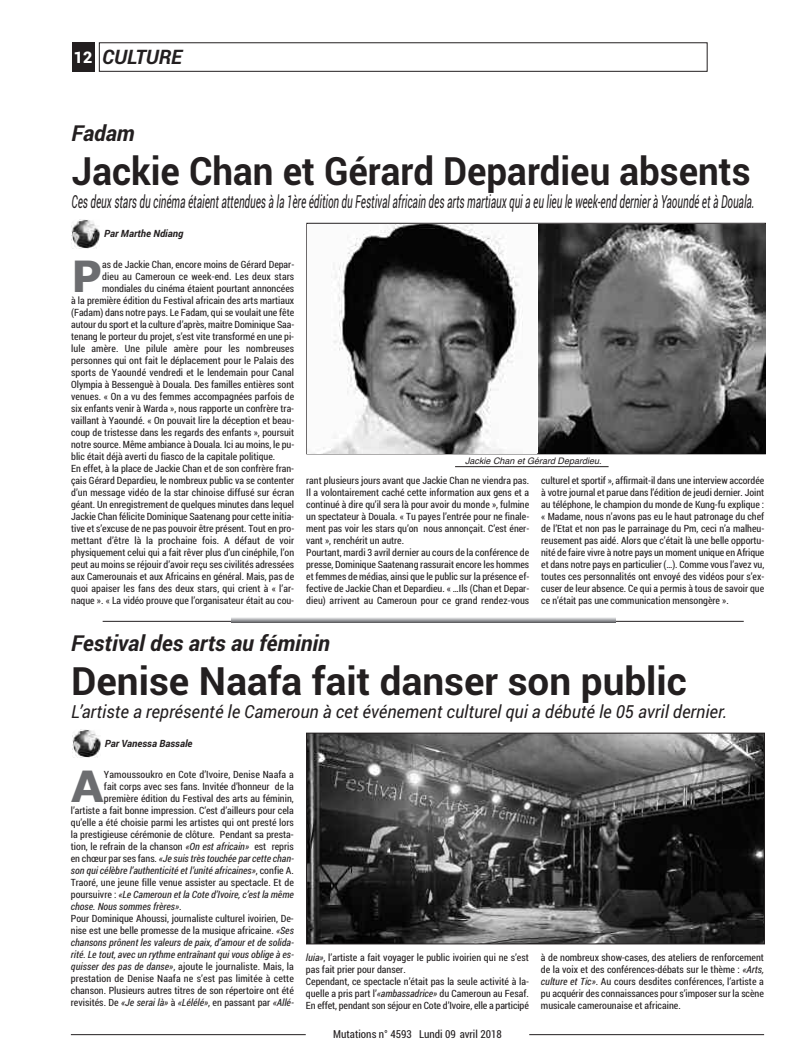
<style>
.page{position:relative;width:808px;height:1063px;background:#fff}
.page>*{position:absolute;margin:0;border:0;box-sizing:border-box;transform-origin:0 0}
.t1{font:700 42.8px "Verdana";color:#6c6d70}
.t2{font:700 39px "Roboto";color:#231f20;scale:.94 1}
.t3{font:700 39px "Roboto";color:#231f20}
.t4{font:italic 700 22px "Roboto";color:#231f20}
.t5{font:italic 700 20px "Roboto";color:#231f20}
.t6{font:italic 18px "Roboto";color:#231f20;scale:.58 1}
.t7{font:italic 18px "Roboto";color:#231f20;scale:.95 1}
.t8{font:11px "Roboto Condensed";color:#231f20}
.t9{font:10px/12px "Roboto Condensed";color:#231f20}
.t10{font:italic 10px "Roboto Condensed";color:#231f20}
.t11{font:italic 700 10px "Roboto";color:#231f20}
.t12{font:italic 9px "Helvetica";color:#231f20}
.s1{font-weight:900;font-style:normal;font-size:16px;color:#fff}
.s2{font-style:italic}
.s3{font-style:normal}
</style>
<div class="page">
<div style="left:99px;top:43px;width:608px;height:29px;border:1px solid #231f20"></div>
<div style="left:72px;top:43px;width:22px;height:29px;background:#231f20"></div>
<hr style="left:71px;top:1034px;width:235px;height:1px;background:#231f20">
<hr style="left:529px;top:1034px;width:235px;height:1px;background:#231f20">
<img style="left:72px;top:220px;width:28px;height:28px">
<img style="left:72px;top:730px;width:28px;height:28px">
<img style="left:308px;top:735px;width:455px;height:207px">
<div style="left:306px;top:733px;width:459px;height:211px;border:1px solid #231f20"></div>
<hr style="left:455px;top:466px;width:154px;height:1px;background:#231f20">
<hr style="left:103px;top:621px;width:641px;height:1px;background:#231f20">
<svg style="left:231px;top:618px;width:384px;height:5px;background:#98999c"></svg>
<img style="left:311px;top:224px;width:212px;height:230px">
<img style="left:539px;top:224px;width:226px;height:230px">
<h3 class="t5" style="left:74px;top:46px;width:110px"><span class="s1">12</span> CULTURE</h3>
<h3 class="t4" style="left:71px;top:121px;width:65px">Fadam</h3>
<h2 class="t2" style="left:72px;top:149px;width:724px">Jackie Chan et Gérard Depardieu absents</h2>
<h3 class="t6" style="left:72px;top:191px;width:1179px">Ces deux stars du cinéma étaient attendues à la 1ère édition du Festival africain des arts martiaux qui a eu lieu le week-end dernier à Yaoundé et à Douala.</h3>
<p class="t11" style="left:104px;top:228px;width:81px">Par Marthe Ndiang</p>
<h1 class="t1" style="left:71px;top:249px;width:33px">P</h1>
<p class="t9" style="left:102px;top:259px;width:193px">as de Jackie Chan, encore moins de Gérard Depar-</p>
<p class="t9" style="left:102px;top:271px;width:193px">dieu au Cameroun ce week-end. Les deux stars</p>
<p class="t9" style="left:102px;top:283px;width:193px">mondiales du cinéma étaient pourtant annoncées</p>
<p class="t9" style="left:71px;top:295px;width:225px">à la première édition du Festival africain des arts martiaux</p>
<p class="t9" style="left:71px;top:307px;width:224px">(Fadam) dans notre pays. Le Fadam, qui se voulait une fête</p>
<p class="t9" style="left:71px;top:319px;width:224px">autour du sport et la culture d’après, maitre Dominique Saa-</p>
<p class="t9" style="left:71px;top:331px;width:224px">tenang le porteur du projet, s’est vite transformé en une pi-</p>
<p class="t9" style="left:71px;top:343px;width:224px">lule amère. Une pilule amère pour les nombreuses</p>
<p class="t9" style="left:71px;top:355px;width:224px">personnes qui ont fait le déplacement pour le Palais des</p>
<p class="t9" style="left:71px;top:367px;width:225px">sports de Yaoundé vendredi et le lendemain pour Canal</p>
<p class="t9" style="left:71px;top:379px;width:225px">Olympia à Bessenguè à Douala. Des familles entières sont</p>
<p class="t9" style="left:71px;top:391px;width:224px">venues. « On a vu des femmes accompagnées parfois de</p>
<p class="t9" style="left:71px;top:403px;width:224px">six enfants venir à Warda », nous rapporte un confrère tra-</p>
<p class="t9" style="left:71px;top:415px;width:224px">vaillant à Yaoundé. « On pouvait lire la déception et beau-</p>
<p class="t9" style="left:71px;top:427px;width:225px">coup de tristesse dans les regards des enfants », poursuit</p>
<p class="t9" style="left:71px;top:439px;width:225px">notre source. Même ambiance à Douala. Ici au moins, le pu-</p>
<p class="t9" style="left:71px;top:451px;width:206px">blic était déjà averti du fiasco de la capitale politique.</p>
<p class="t9" style="left:71px;top:463px;width:224px">En effet, à la place de Jackie Chan et de son confrère fran-</p>
<p class="t9" style="left:71px;top:475px;width:224px">çais Gérard Depardieu, le nombreux public va se contenter</p>
<p class="t9" style="left:71px;top:487px;width:225px">d’un message vidéo de la star chinoise diffusé sur écran</p>
<p class="t9" style="left:71px;top:499px;width:225px">géant. Un enregistrement de quelques minutes dans lequel</p>
<p class="t9" style="left:71px;top:511px;width:224px">Jackie Chan félicite Dominique Saatenang pour cette initia-</p>
<p class="t9" style="left:71px;top:523px;width:225px">tive et s’excuse de ne pas pouvoir être présent. Tout en pro-</p>
<p class="t9" style="left:71px;top:535px;width:224px">mettant d’être là la prochaine fois. A défaut de voir</p>
<p class="t9" style="left:71px;top:547px;width:225px">physiquement celui qui a fait rêver plus d’un cinéphile, l’on</p>
<p class="t9" style="left:71px;top:559px;width:224px">peut au moins se réjouir d’avoir reçu ses civilités adressées</p>
<p class="t9" style="left:71px;top:571px;width:224px">aux Camerounais et aux Africains en général. Mais, pas de</p>
<p class="t9" style="left:71px;top:583px;width:224px">quoi apaiser les fans des deux stars, qui crient à « l’ar-</p>
<p class="t9" style="left:71px;top:595px;width:224px">naque ». « La vidéo prouve que l’organisateur était au cou-</p>
<p class="t12" style="left:465px;top:455px;width:138px">Jackie Chan et Gérard Depardieu.</p>
<p class="t9" style="left:306px;top:475px;width:225px">rant plusieurs jours avant que Jackie Chan ne viendra pas.<br>Il a volontairement caché cette information aux gens et a continué à dire qu’il sera là pour avoir du monde », fulmine un spectateur à Douala. « Tu payes l’entrée pour ne finale&shy;ment pas voir les stars qu’on nous annonçait. C’est éner&shy;vant », renchérit un autre.<br>Pourtant, mardi 3 avril dernier au cours de la conférence de presse, Dominique Saatenang rassurait encore les hommes et femmes de médias, ainsi que le public sur la présence ef&shy;fective de Jackie Chan et Depardieu. « …Ils (Chan et Depar&shy;dieu) arrivent au Cameroun pour ce grand rendez-vous</p>
<p class="t9" style="left:541px;top:475px;width:225px;text-align:justify">culturel et sportif », affirmait-il dans une interview accordée à votre journal et parue dans l’édition de jeudi dernier. Joint au téléphone, le champion du monde de Kung-fu explique : « Madame, nous n’avons pas eu le haut patronage du chef de l’Etat et non pas le parrainage du Pm, ceci n’a malheu&shy;reusement pas aidé. Alors que c’était là une belle opportu&shy;nité de faire vivre à notre pays un moment unique en Afrique et dans notre pays en particulier (…). Comme vous l’avez vu, toutes ces personnalités ont envoyé des vidéos pour s’ex&shy;cuser de leur absence. Ce qui a permis à tous de savoir que ce n’était pas une communication mensongère ».</p>
<h3 class="t4" style="left:71px;top:630px;width:260px">Festival des arts au féminin</h3>
<h2 class="t3" style="left:71px;top:659px;width:617px">Denise Naafa fait danser son public</h2>
<h3 class="t7" style="left:71px;top:701px;width:692px">L’artiste a représenté le Cameroun à cet événement culturel qui a débuté le 05 avril dernier.</h3>
<p class="t11" style="left:105px;top:738px;width:89px">Par Vanessa Bassale</p>
<h1 class="t1" style="left:71px;top:759px;width:35px">A</h1>
<p class="t9" style="left:104px;top:768px;width:191px">Yamoussoukro en Cote d’Ivoire, Denise Naafa a</p>
<p class="t9" style="left:104px;top:780px;width:191px">fait corps avec ses fans. Invitée d’honneur de la</p>
<p class="t9" style="left:104px;top:792px;width:191px">première édition du Festival des arts au féminin,</p>
<p class="t9" style="left:71px;top:804px;width:224px">l’artiste a fait bonne impression. C’est d’ailleurs pour cela</p>
<p class="t9" style="left:71px;top:816px;width:224px">qu’elle a été choisie parmi les artistes qui ont presté lors</p>
<p class="t9" style="left:71px;top:828px;width:224px">la prestigieuse cérémonie de clôture. Pendant sa presta-</p>
<p class="t9" style="left:71px;top:840px;width:224px">tion, le refrain de la chanson <span class="s2">«On est africain»</span> est repris</p>
<p class="t10" style="left:71px;top:853px;width:224px"><span class="s3">en chœur par ses fans.</span> «Je suis très touchée par cette chan-</p>
<p class="t10" style="left:71px;top:865px;width:225px">son qui célèbre l’authenticité et l’unité africaines»<span class="s3">, confie A.</span></p>
<p class="t9" style="left:71px;top:876px;width:224px">Traoré, une jeune fille venue assister au spectacle. Et de</p>
<p class="t10" style="left:71px;top:889px;width:225px"><span class="s3">poursuivre :</span> «Le Cameroun et la Cote d’Ivoire, c’est la même</p>
<p class="t10" style="left:71px;top:901px;width:112px">chose. Nous sommes frères»<span class="s3">.</span></p>
<p class="t9" style="left:71px;top:912px;width:224px">Pour Dominique Ahoussi, journaliste culturel ivoirien, De-</p>
<p class="t9" style="left:71px;top:924px;width:224px">nise est une belle promesse de la musique africaine. <span class="s2">«Ses</span></p>
<p class="t10" style="left:71px;top:937px;width:225px">chansons prônent les valeurs de paix, d’amour et de solida-</p>
<p class="t10" style="left:71px;top:949px;width:225px">rité. Le tout, avec un rythme entraînant qui vous oblige à es-</p>
<p class="t9" style="left:71px;top:960px;width:224px"><span class="s2">quisser des pas de danse»</span>, ajoute le journaliste. Mais, la</p>
<p class="t9" style="left:71px;top:972px;width:224px">prestation de Denise Naafa ne s’est pas limitée à cette</p>
<p class="t9" style="left:71px;top:984px;width:224px">chanson. Plusieurs autres titres de son répertoire ont été</p>
<p class="t9" style="left:71px;top:996px;width:225px">revisités. De <span class="s2">«Je serai là»</span> à <span class="s2">«Lélélé»</span>, en passant par <span class="s2">«Allé-</span></p>
<p class="t9" style="left:306px;top:951px;width:225px"><span class="s2">luia»</span>, l’artiste a fait voyager le public ivoirien qui ne s’est pas fait prier pour danser.<br>Cependant, ce spectacle n’était pas la seule activité à la&shy;quelle a pris part l’<span class="s2">«ambassadrice»</span> du Cameroun au Fesaf.<br>En effet, pendant son séjour en Cote d’Ivoire, elle a participé</p>
<p class="t9" style="left:541px;top:951px;width:225px;text-align:justify">à de nombreux show-cases, des ateliers de renforcement de la voix et des conférences-débats sur le thème : <span class="s2">«Arts, culture et Tic»</span>. Au cours desdites conférences, l’artiste a pu acquérir des connaissances pour s’imposer sur la scène musicale camerounaise et africaine.</p>
<p class="t8" style="left:333px;top:1027px;width:170px">Mutations n° 4593 Lundi 09 avril 2018</p>
</div>
